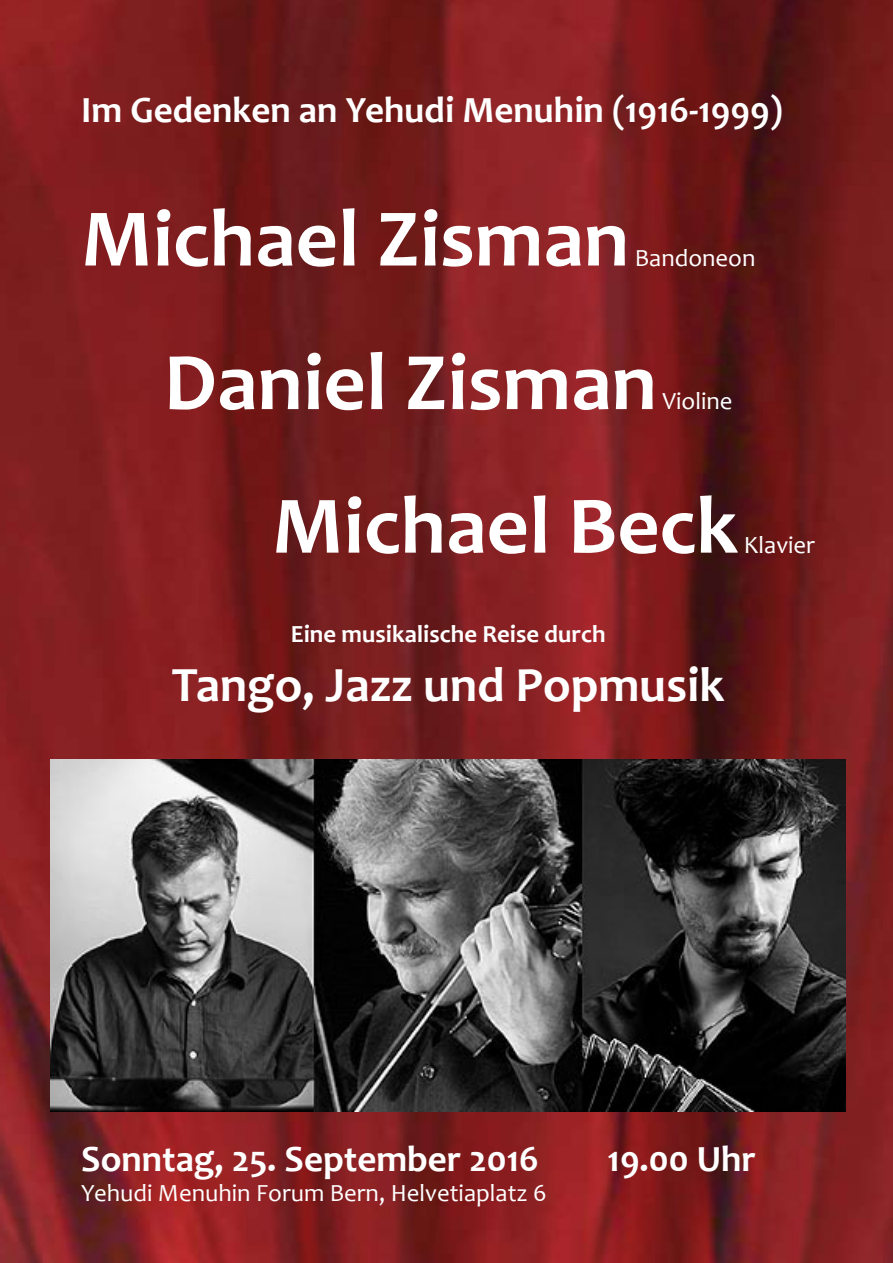
<style>
.page{position:relative;width:893px;height:1263px;background:#fff}
.page>*{position:absolute;margin:0;border:0;box-sizing:border-box;transform-origin:0 0}
.t1{font:700 82.5px "Candara";color:#fff}
.t2{font:700 49.5px "Candara";color:#fff}
.t3{font:700 37.2px "Candara";color:#fff}
.t4{font:24.75px "Candara";color:#fff}
.t5{font:700 24.75px "Candara";color:#fff}
</style>
<div class="page">
<img style="left:0;top:0;width:893px;height:1263px">
<img style="left:51px;top:759px;width:794px;height:352px">
<p class="t3" style="left:81px;top:87px;width:703px">Im Gedenken an Yehudi Menuhin (1916-1999)</p>
<h1 class="t1" style="left:81px;top:187px;width:549px">Michael Zisman</h1>
<p class="t4" style="left:635px;top:242px;width:122px">Bandoneon</p>
<h1 class="t1" style="left:164px;top:330px;width:495px">Daniel Zisman</h1>
<p class="t4" style="left:662px;top:385px;width:72px">Violine</p>
<h1 class="t1" style="left:272px;top:474px;width:468px">Michael Beck</h1>
<p class="t4" style="left:744px;top:529px;width:73px">Klavier</p>
<p class="t5" style="left:291px;top:618px;width:316px">Eine musikalische Reise durch</p>
<h2 class="t2" style="left:172px;top:654px;width:554px">Tango, Jazz und Popmusik</h2>
<p class="t3" style="left:81px;top:1136px;width:459px">Sonntag, 25. September 2016</p>
<p class="t3" style="left:608px;top:1136px;width:150px">19.00 Uhr</p>
<p class="t4" style="left:81px;top:1177px;width:467px">Yehudi Menuhin Forum Bern, Helvetiaplatz 6</p>
</div>
